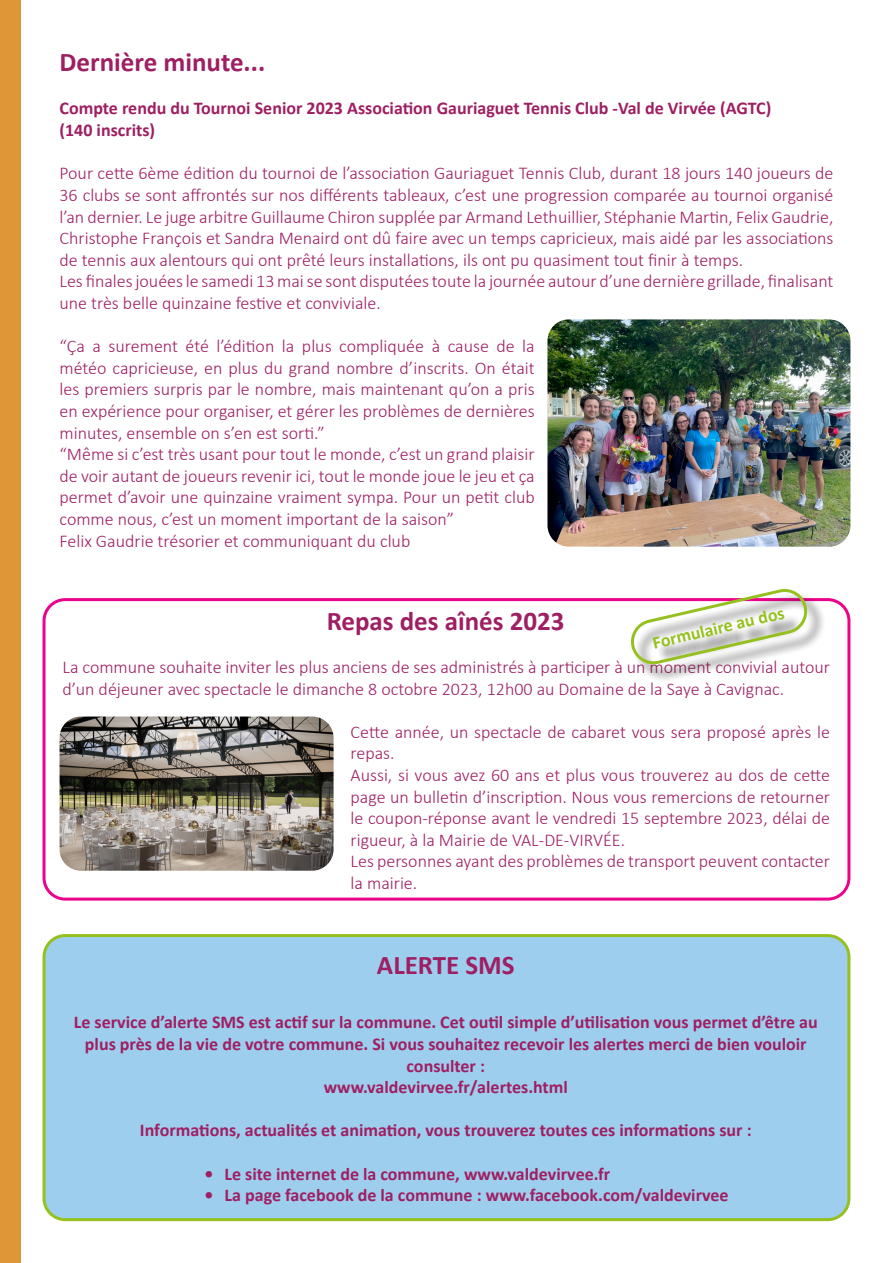
<style>
.page{position:relative;width:893px;height:1263px;background:#fff}
.page>*{position:absolute;margin:0;border:0;box-sizing:border-box;transform-origin:0 0}
.Journal_vdv_césure{font:700 27px "Calibri";color:#9e1f62}
.Journal_vdv_césure-2{font:300 18px/21.6px "Calibri";color:#9e1f62}
.Journal_vdv_césure-3{font:700 18px/21.6px "Calibri";color:#9e1f62;text-align:center}
.t1{font:700 18px "Calibri";color:#95c11f}
</style>
<div class="page">
<div style="left:0;top:0;width:21px;height:1263px;background:#df9637"></div>
<div style="left:43px;top:598px;width:807px;height:302px;border:3px solid #ed028c;border-radius:21px"></div>
<img style="left:60px;top:716px;width:274px;height:155px">
<div style="left:44px;top:935px;width:805px;height:284px;background:#9eceee;border-radius:21px"></div>
<div style="left:43px;top:934px;width:807px;height:287px;border:3px solid #95c11f;border-radius:21px"></div>
<img style="left:547px;top:319px;width:303px;height:228px">
<div style="left:634px;top:592px;width:191px;height:91px;background:#231f20;opacity:.75"></div>
<svg style="left:630px;top:589px;width:178px;height:76px"></svg>
<p class="Journal_vdv_césure" style="left:60px;top:43px;width:207px">Dernière minute...</p>
<p class="Journal_vdv_césure-3" style="left:60px;top:97px;width:713px">Compte rendu du Tournoi Senior 2023 Association Gauriaguet Tennis Club -Val de Virvée (AGTC)</p>
<p class="Journal_vdv_césure-3" style="left:60px;top:119px;width:97px">(140 inscrits)</p>
<p class="Journal_vdv_césure-2" style="left:60px;top:162px;width:775px;text-align:justify">Pour cette 6ème édition du tournoi de l’association Gauriaguet Tennis Club, durant 18 jours 140 joueurs de 36 clubs se sont affrontés sur nos différents tableaux, c’est une progression comparée au tournoi organisé l’an dernier. Le juge arbitre Guillaume Chiron supplée par Armand Lethuillier, Stéphanie Martin, Felix Gaudrie, Christophe François et Sandra Menaird ont dû faire avec un temps capricieux, mais aidé par les associations de tennis aux alentours qui ont prêté leurs installations, ils ont pu quasiment tout finir à temps.</p>
<p class="Journal_vdv_césure-2" style="left:60px;top:270px;width:775px">Les finales jouées le samedi 13 mai se sont disputées toute la journée autour d’une dernière grillade, finalisant une très belle quinzaine festive et conviviale.</p>
<p class="Journal_vdv_césure-2" style="left:60px;top:335px;width:477px;text-align:justify">“Ça a surement été l’édition la plus compliquée à cause de la météo capricieuse, en plus du grand nombre d’inscrits. On était les premiers surpris par le nombre, mais maintenant qu’on a pris en expérience pour organiser, et gérer les problèmes de dernières minutes, ensemble on s’en est sorti.”</p>
<p class="Journal_vdv_césure-2" style="left:60px;top:443px;width:477px;text-align:justify">“Même si c’est très usant pour tout le monde, c’est un grand plaisir de voir autant de joueurs revenir ici, tout le monde joue le jeu et ça permet d’avoir une quinzaine vraiment sympa. Pour un petit club comme nous, c’est un moment important de la saison”</p>
<p class="Journal_vdv_césure-2" style="left:60px;top:530px;width:352px">Felix Gaudrie trésorier et communiquant du club</p>
<p class="t1" style="left:650px;top:630px;width:136px;rotate:-13deg">Formulaire au dos</p>
<p class="Journal_vdv_césure" style="left:327px;top:602px;width:239px">Repas des aînés 2023</p>
<p class="Journal_vdv_césure-2" style="left:63px;top:656px;width:769px">La commune souhaite inviter les plus anciens de ses administrés à participer à un moment convivial autour d’un déjeuner avec spectacle le dimanche 8 octobre 2023, 12h00 au Domaine de la Saye à Cavignac.</p>
<p class="Journal_vdv_césure-2" style="left:351px;top:721px;width:481px">Cette année, un spectacle de cabaret vous sera proposé après le repas.</p>
<p class="Journal_vdv_césure-2" style="left:351px;top:764px;width:481px;text-align:justify">Aussi, si vous avez 60 ans et plus vous trouverez au dos de cette page un bulletin d’inscription. Nous vous remercions de retourner le coupon-réponse avant le vendredi 15 septembre 2023, délai de rigueur, à la Mairie de VAL-DE-VIRVÉE.</p>
<p class="Journal_vdv_césure-2" style="left:351px;top:850px;width:481px">Les personnes ayant des problèmes de transport peuvent contacter la mairie.</p>
<p class="Journal_vdv_césure" style="left:377px;top:946px;width:139px">ALERTE SMS</p>
<p class="Journal_vdv_césure-3" style="left:74px;top:1011px;width:746px">Le service d’alerte SMS est actif sur la commune. Cet outil simple d’utilisation vous permet d’être au plus près de la vie de votre commune. Si vous souhaitez recevoir les alertes merci de bien vouloir consulter :</p>
<p class="Journal_vdv_césure-3" style="left:324px;top:1076px;width:246px">www.valdevirvee.fr/alertes.html</p>
<p class="Journal_vdv_césure-3" style="left:140px;top:1119px;width:613px">Informations, actualités et animation, vous trouverez toutes ces informations sur :</p>
<p class="Journal_vdv_césure-3" style="left:204px;top:1162px;width:407px">• Le site internet de la commune, www.valdevirvee.fr</p>
<p class="Journal_vdv_césure-3" style="left:204px;top:1184px;width:526px">• La page facebook de la commune : www.facebook.com/valdevirvee</p>
</div>
